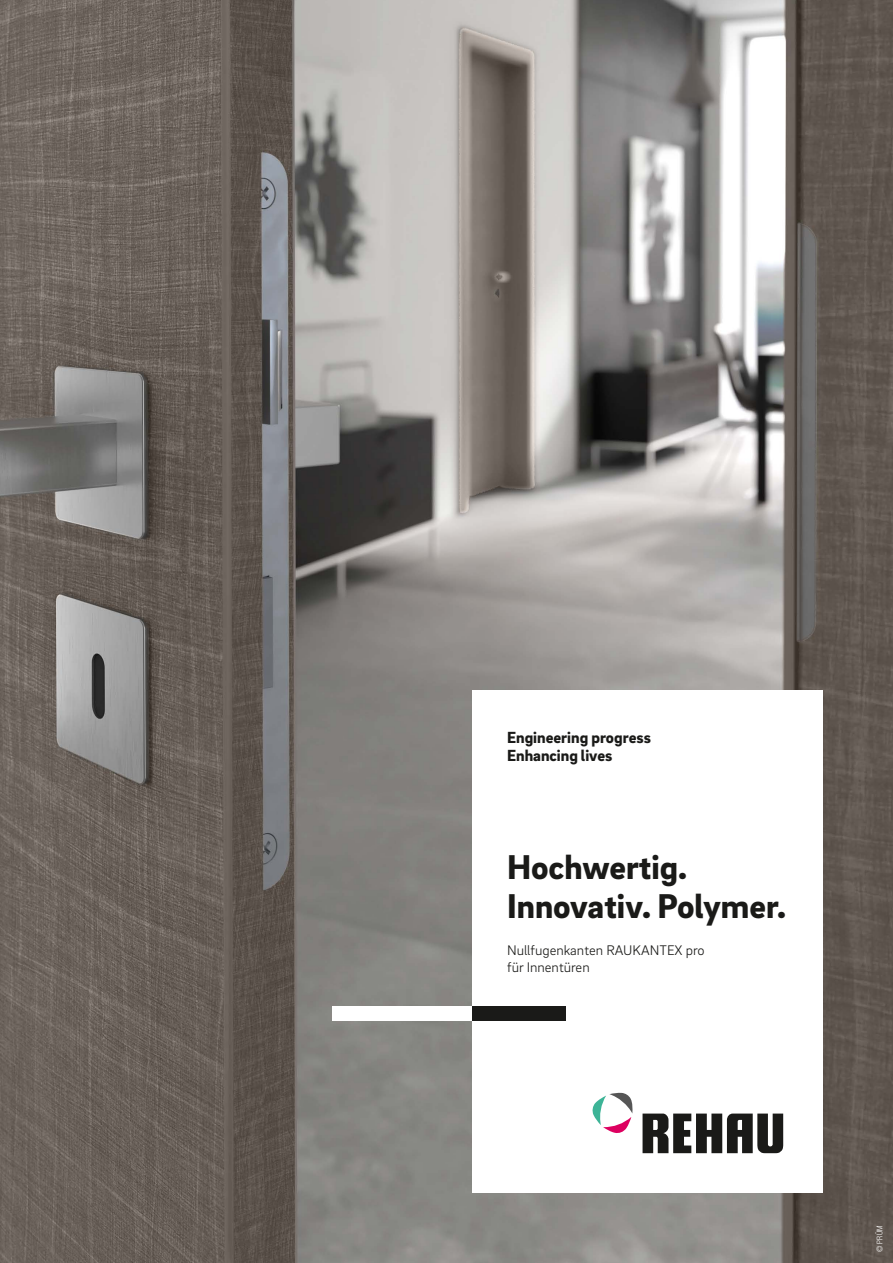
<style>
.page{position:relative;width:893px;height:1263px;background:#fff}
.page>*{position:absolute;margin:0;border:0;box-sizing:border-box;transform-origin:0 0}
.t1{font:900 35.25px/39.6px "Brix Sans";color:#1a1a18}
.t2{font:900 16.5px/18.1px "Brix Sans";color:#1a1a18}
.t3{font:300 14.25px/17.1px "Brix Sans";color:#1a1a18}
.t4{font:300 condensed 7.95px "Helvetica Neue LTW1 G";color:#fff}
</style>
<div class="page">
<img style="left:0;top:0;width:893px;height:1263px">
<div style="left:472px;top:690px;width:351px;height:503px;background:#fff"></div>
<div style="left:332px;top:1006px;width:140px;height:14px;background:#fff"></div>
<div style="left:472px;top:1006px;width:94px;height:14px;background:#1a1a18"></div>
<svg style="left:592px;top:1093px;width:41px;height:40px"></svg>
<svg style="left:642px;top:1113px;width:141px;height:40px"></svg>
<p class="t2" style="left:507px;top:728px;width:145px">Engineering progress<br>Enhancing lives</p>
<h1 class="t1" style="left:507px;top:845px;width:281px">Hochwertig.<br>Innovativ. Polymer.</h1>
<p class="t3" style="left:507px;top:941px;width:199px">Nullfugenkanten RAUKANTEX pro für Innentüren</p>
<p class="t4" style="left:875px;top:1252px;width:28px;rotate:-90deg">© PRÜM</p>
</div>
